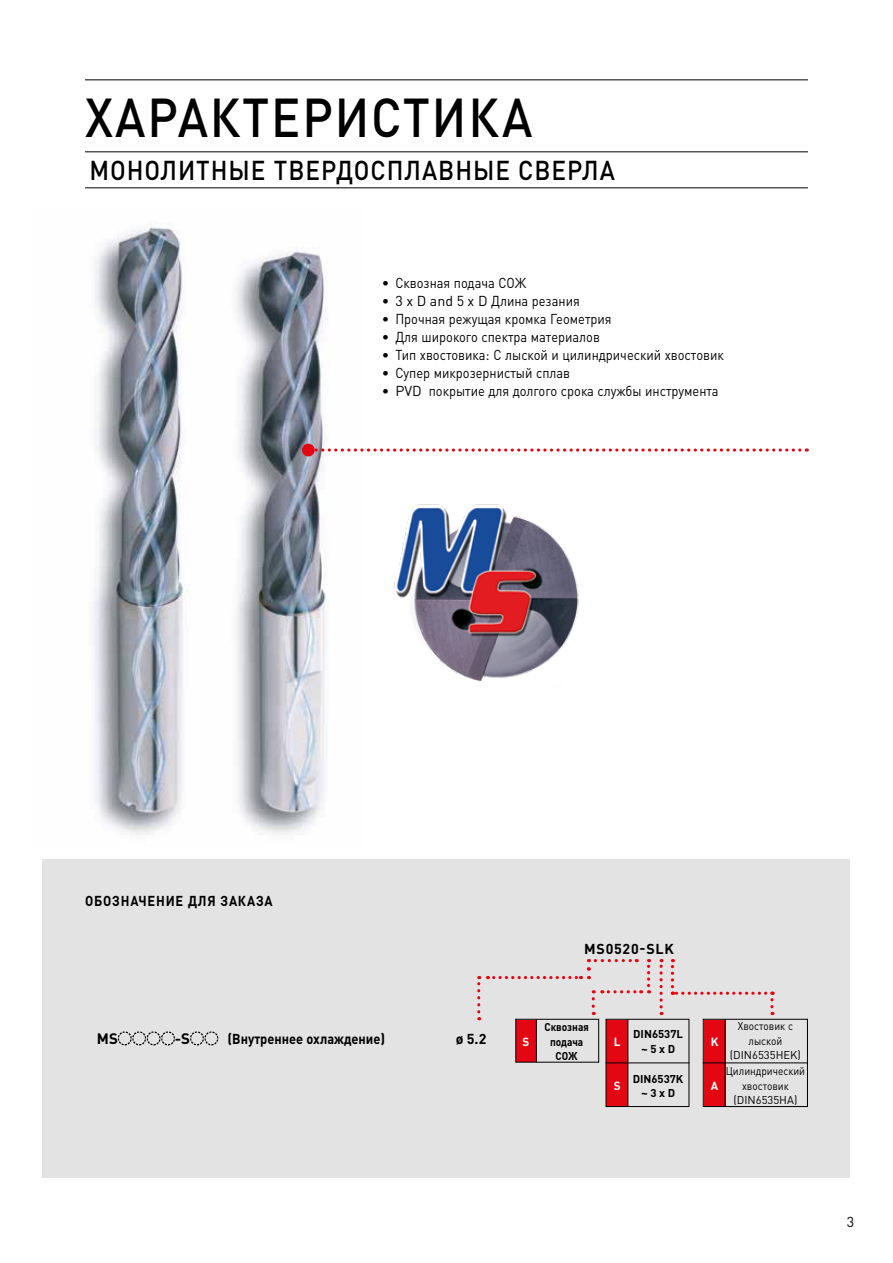
<style>
.page{position:relative;width:893px;height:1263px;background:#fff}
.page>*{position:absolute;margin:0;border:0;box-sizing:border-box;transform-origin:0 0}
.t1{font:500 54px "DIN Pro";letter-spacing:.04em;color:#000;scale:.9 1}
.t2{font:500 27px "DIN Pro";letter-spacing:.04em;color:#000;scale:.9 1}
.t3{font:700 15px "DIN Pro";color:#000}
.t4{font:14.25px "DIN Pro";color:#000}
.t5{font:700 14.25px "DIN Pro";color:#000}
.t6{font:700 14.25px "DIN Pro";letter-spacing:.05em;color:#000;scale:.9 1}
.t7{font:700 14.25px "DIN Pro";letter-spacing:.05em;color:#000}
.t8{font:700 11.7px "DIN Pro";color:#fff}
.t9{font:11.25px/14.2px "DIN Pro";color:#000;text-align:center;scale:.9 1}
.t10{font:700 11.25px/14.2px "DIN Pro";color:#000;text-align:center}
.t11{font:700 11.25px/14.2px "DIN Pro";color:#000;text-align:center;scale:.9 1}
</style>
<div class="page">
<div style="left:43px;top:859px;width:807px;height:319px;background:#e3e3e3"></div>
<svg style="left:118px;top:1031px;width:57px;height:14px"></svg>
<svg style="left:190px;top:1031px;width:28px;height:14px"></svg>
<svg style="left:671px;top:959px;width:103px;height:56px"></svg>
<svg style="left:659px;top:959px;width:4px;height:56px"></svg>
<svg style="left:494px;top:976px;width:87px;height:3px"></svg>
<svg style="left:477px;top:976px;width:3px;height:44px"></svg>
<svg style="left:587px;top:959px;width:63px;height:47px"></svg>
<div style="left:516px;top:1020px;width:20px;height:42px;background:#e30613"></div>
<div style="left:515px;top:1019px;width:84px;height:44px;border:1px solid #000"></div>
<hr style="left:536px;top:1019px;width:1px;height:43px;background:#000">
<div style="left:607px;top:1020px;width:21px;height:42px;background:#e30613"></div>
<div style="left:607px;top:1063px;width:21px;height:43px;background:#e30613"></div>
<div style="left:605px;top:1019px;width:84px;height:88px;border:1px solid #000"></div>
<hr style="left:605px;top:1062px;width:84px;height:1px;background:#000">
<hr style="left:627px;top:1020px;width:1px;height:86px;background:#000">
<div style="left:704px;top:1020px;width:21px;height:42px;background:#e30613"></div>
<div style="left:704px;top:1063px;width:21px;height:43px;background:#e30613"></div>
<div style="left:703px;top:1019px;width:105px;height:88px;border:1px solid #000"></div>
<hr style="left:703px;top:1062px;width:105px;height:1px;background:#000">
<hr style="left:724px;top:1019px;width:1px;height:87px;background:#000">
<img style="left:394px;top:504px;width:185px;height:178px">
<img style="left:93px;top:227px;width:235px;height:608px">
<svg style="left:315px;top:448px;width:485px;height:4px"></svg>
<div style="left:302px;top:444px;width:13px;height:12px;background:#e30613;border-radius:50%"></div>
<hr style="left:85px;top:79px;width:723px;height:1px;background:#000">
<hr style="left:85px;top:151px;width:723px;height:1px;background:#000">
<hr style="left:85px;top:187px;width:723px;height:1px;background:#000">
<h1 class="t1" style="left:85px;top:73px;width:498px">ХАРАКТЕРИСТИКА</h1>
<h2 class="t2" style="left:89px;top:148px;width:585px">МОНОЛИТНЫЕ ТВЕРДОСПЛАВНЫЕ СВЕРЛА</h2>
<p class="t4" style="left:382px;top:272px;width:146px">• Сквозная подача СОЖ</p>
<p class="t4" style="left:382px;top:290px;width:200px">• 3 x D and 5 x D Длина резания</p>
<p class="t4" style="left:382px;top:308px;width:231px">• Прочная режущая кромка Геометрия</p>
<p class="t4" style="left:382px;top:326px;width:220px">• Для широкого спектра материалов</p>
<p class="t4" style="left:382px;top:344px;width:344px">• Тип хвостовика: С лыской и цилиндрический хвостовик</p>
<p class="t4" style="left:382px;top:362px;width:190px">• Супер микрозернистый сплав</p>
<p class="t4" style="left:382px;top:380px;width:338px">• PVD покрытие для долгого срока службы инструмента</p>
<p class="t6" style="left:85px;top:889px;width:210px">ОБОЗНАЧЕНИЕ ДЛЯ ЗАКАЗА</p>
<p class="t5" style="left:227px;top:1027px;width:159px">(Внутреннее охлаждение)</p>
<p class="t3" style="left:97px;top:1026px;width:22px">MS</p>
<p class="t3" style="left:175px;top:1026px;width:17px">-S</p>
<p class="t7" style="left:456px;top:1027px;width:32px">ø 5.2</p>
<p class="t7" style="left:584px;top:937px;width:92px">MS0520-SLK</p>
<p class="t11" style="left:545px;top:1019px;width:51px">Сквозная подача<br>СОЖ</p>
<p class="t9" style="left:730px;top:1018px;width:80px">Хвостовик с лыской (DIN6535HEK)</p>
<p class="t9" style="left:726px;top:1063px;width:90px">Цилиндрический хвостовик (DIN6535HA)</p>
<p class="t10" style="left:633px;top:1026px;width:51px">DIN6537L ~ 5 x D</p>
<p class="t10" style="left:633px;top:1070px;width:52px">DIN6537K ~ 3 x D</p>
<p class="t8" style="left:523px;top:1032px;width:8px">S</p>
<p class="t8" style="left:614px;top:1032px;width:8px">L</p>
<p class="t8" style="left:614px;top:1076px;width:8px">S</p>
<p class="t8" style="left:711px;top:1032px;width:9px">K</p>
<p class="t8" style="left:711px;top:1076px;width:9px">A</p>
<p class="t4" style="left:847px;top:1210px;width:9px">3</p>
</div>
